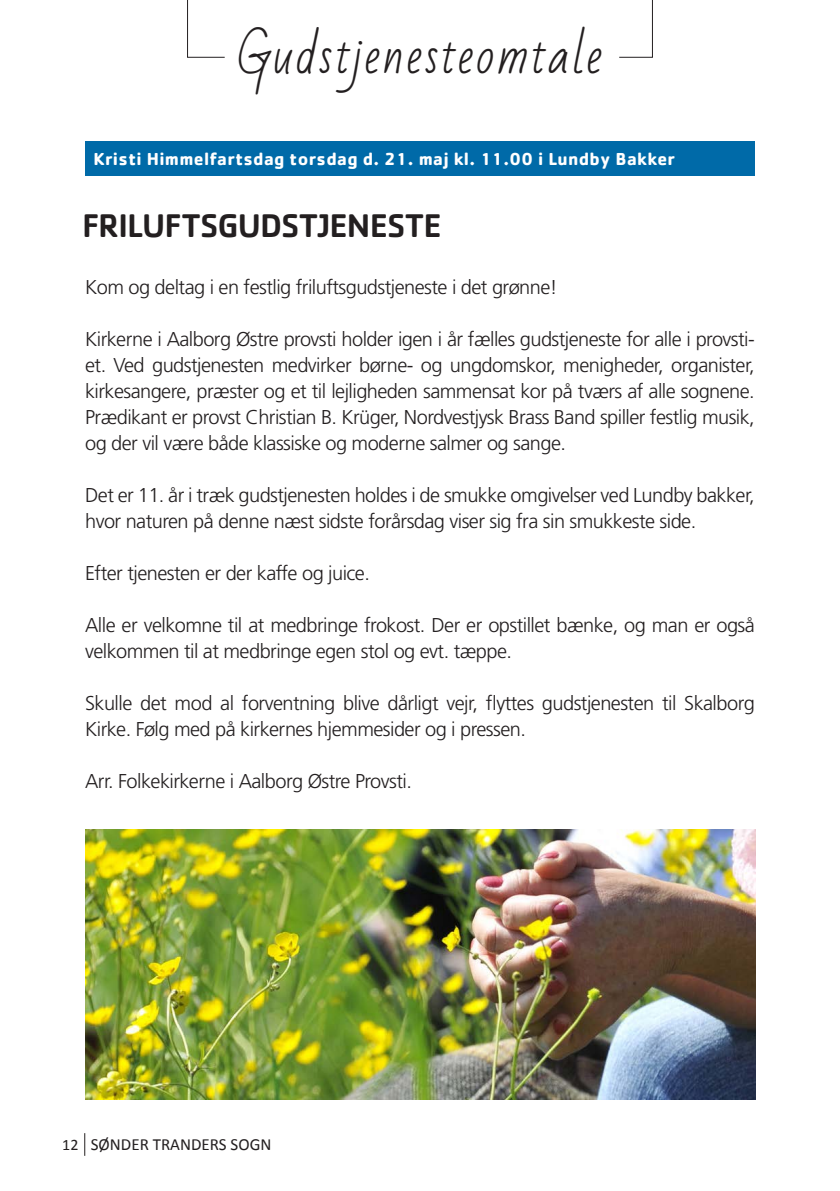
<style>
.page{position:relative;width:840px;height:1191px;background:#fff}
.page>*{position:absolute;margin:0;border:0;box-sizing:border-box;transform-origin:0 0}
.t1{font:48px "Bad Script";letter-spacing:.05em;color:#231f20}
.t2{font:500 34px "Cachet";letter-spacing:-.025em;color:#231f20}
.t3{font:300 20px/26px "Frutiger";letter-spacing:-.03em;color:#231f20}
.t4{font:700 18px "Cachet";letter-spacing:.02em;color:#fff}
.t5{font:17px "Calibri";color:#231f20}
.s1{font-size:16px}
</style>
<div class="page">
<svg style="left:84px;top:1133px;width:1px;height:22px"></svg>
<svg style="left:187px;top:0;width:465px;height:58px"></svg>
<div style="left:85px;top:142px;width:669px;height:34px;background:#006aa8"></div>
<img style="left:85px;top:829px;width:670px;height:270px">
<p class="t1" style="left:238px;top:28px;width:365px">Gudstjenesteomtale</p>
<p class="t4" style="left:94px;top:147px;width:582px">Kristi Himmelfartsdag torsdag d. 21. maj kl. 11.00 i Lundby Bakker</p>
<p class="t2" style="left:82px;top:205px;width:361px">FRILUFTSGUDSTJENESTE</p>
<p class="t3" style="left:85px;top:274px;width:474px">Kom og deltag i en festlig friluftsgudstjeneste i det grønne!</p>
<p class="t3" style="left:85px;top:326px;width:671px;text-align:justify">Kirkerne i Aalborg Østre provsti holder igen i år fælles gudstjeneste for alle i provsti&shy;et. Ved gudstjenesten medvirker børne- og ungdomskor, menigheder, organister, kirkesangere, præster og et til lejligheden sammensat kor på tværs af alle sognene.<br>Prædikant er provst Christian B. Krüger, Nordvestjysk Brass Band spiller festlig musik, og der vil være både klassiske og moderne salmer og sange.</p>
<p class="t3" style="left:85px;top:482px;width:670px">Det er 11. år i træk gudstjenesten holdes i de smukke omgivelser ved Lundby bakker, hvor naturen på denne næst sidste forårsdag viser sig fra sin smukkeste side.</p>
<p class="t3" style="left:85px;top:560px;width:286px">Efter tjenesten er der kaffe og juice.</p>
<p class="t3" style="left:85px;top:612px;width:670px">Alle er velkomne til at medbringe frokost. Der er opstillet bænke, og man er også velkommen til at medbringe egen stol og evt. tæppe.</p>
<p class="t3" style="left:85px;top:690px;width:671px">Skulle det mod al forventning blive dårligt vejr, flyttes gudstjenesten til Skalborg<br>Kirke. Følg med på kirkernes hjemmesider og i pressen.</p>
<p class="t3" style="left:85px;top:768px;width:328px">Arr. Folkekirkerne i Aalborg Østre Provsti.</p>
<p class="t5" style="left:62px;top:1133px;width:210px"><span class="s1">12</span> SØNDER TRANDERS SOGN</p>
</div>
